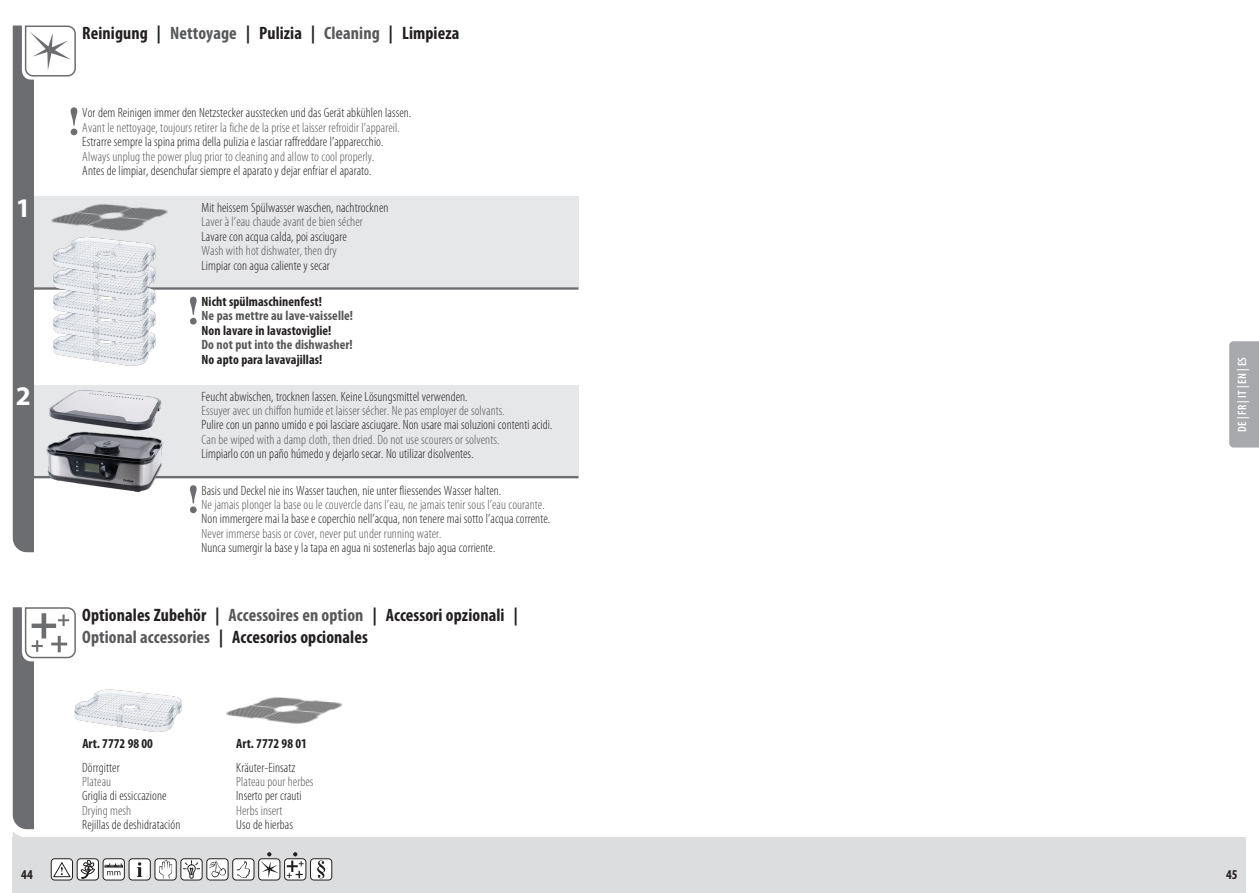
<style>
.page{position:relative;width:1259px;height:893px;background:#fff}
.page>*{position:absolute;margin:0;border:0;box-sizing:border-box;transform-origin:0 0}
.t1{font:700 27px "Myriad Pro";color:#fff}
.Kapiteltitel_boldcon{font:700 condensed 18px "Myriad Pro";letter-spacing:.005em;color:#231f20}
.Fliesstext_9pt_light{font:300 condensed 13.5px "Myriad Pro";letter-spacing:.005em;color:#231f20}
.Fliesstext_9pt_light-2{font:300 condensed 13.5px "Myriad Pro";letter-spacing:.005em;color:#57585a}
.Fliesstext_9pt_light-3{font:700 condensed 13.5px "Myriad Pro";letter-spacing:.005em;color:#231f20}
.Fliesstext_9pt_light-4{font:700 condensed 13.5px "Myriad Pro";letter-spacing:.005em;color:#57585a}
.t2{font:600 condensed 12px "Myriad Pro";letter-spacing:.005em;color:#fff}
.s1{color:#57585a}
</style>
<div class="page">
<div style="left:13px;top:838px;width:1233px;height:55px;background:#dcdddf"></div>
<div style="left:77px;top:859px;width:21px;height:21px;background:#fff;border-radius:3px"></div>
<div style="left:77px;top:858px;width:22px;height:22px;border:1px solid #231f20;border-radius:3px"></div>
<svg style="left:80px;top:859px;width:15px;height:20px"></svg>
<div style="left:103px;top:859px;width:21px;height:21px;background:#fff;border-radius:3px"></div>
<div style="left:103px;top:858px;width:22px;height:22px;border:1px solid #231f20;border-radius:3px"></div>
<svg style="left:104px;top:863px;width:19px;height:12px"></svg>
<svg style="left:51px;top:859px;width:21px;height:21px"></svg>
<div style="left:51px;top:858px;width:22px;height:22px;border:1px solid #231f20;border-radius:3px"></div>
<svg style="left:52px;top:862px;width:19px;height:15px"></svg>
<div style="left:129px;top:859px;width:21px;height:21px;background:#fff;border-radius:3px"></div>
<div style="left:129px;top:858px;width:21px;height:22px;border:1px solid #231f20;border-radius:3px"></div>
<svg style="left:137px;top:862px;width:5px;height:15px"></svg>
<div style="left:155px;top:859px;width:21px;height:21px;background:#fff;border-radius:3px"></div>
<div style="left:155px;top:858px;width:21px;height:22px;border:1px solid #231f20;border-radius:3px"></div>
<svg style="left:159px;top:860px;width:13px;height:19px"></svg>
<div style="left:233px;top:859px;width:21px;height:21px;background:#fff;border-radius:3px"></div>
<div style="left:232px;top:858px;width:22px;height:22px;border:1px solid #231f20;border-radius:3px"></div>
<svg style="left:237px;top:861px;width:13px;height:17px"></svg>
<div style="left:310px;top:859px;width:22px;height:21px;background:#fff;border-radius:3px"></div>
<div style="left:310px;top:858px;width:22px;height:22px;border:1px solid #231f20;border-radius:3px"></div>
<svg style="left:317px;top:860px;width:8px;height:18px"></svg>
<div style="left:258px;top:858px;width:22px;height:22px;border:1px solid #231f20;border-radius:3px"></div>
<div style="left:181px;top:859px;width:21px;height:21px;background:#fff;border-radius:3px"></div>
<div style="left:181px;top:858px;width:21px;height:22px;border:1px solid #231f20;border-radius:3px"></div>
<svg style="left:183px;top:861px;width:17px;height:18px"></svg>
<div style="left:207px;top:859px;width:21px;height:21px;background:#fff;border-radius:3px"></div>
<div style="left:207px;top:858px;width:21px;height:22px;border:1px solid #231f20;border-radius:3px"></div>
<svg style="left:209px;top:861px;width:17px;height:16px"></svg>
<svg style="left:285px;top:859px;width:21px;height:21px"></svg>
<div style="left:284px;top:858px;width:22px;height:22px;border:1px solid #231f20;border-radius:3px"></div>
<div style="left:1229px;top:341px;width:30px;height:107px;background:#a8a9ad"></div>
<div style="left:31px;top:385px;width:547px;height:93px;background:#e6e7e9"></div>
<div style="left:31px;top:196px;width:547px;height:94px;background:#e6e7e9"></div>
<svg style="left:260px;top:852px;width:19px;height:26px"></svg>
<svg style="left:287px;top:852px;width:17px;height:26px"></svg>
<svg style="left:13px;top:25px;width:64px;height:527px"></svg>
<hr style="left:31px;top:476px;width:547px;height:2px;background:#6c6d70">
<svg style="left:190px;top:485px;width:7px;height:28px"></svg>
<img style="left:45px;top:446px;width:135px;height:62px">
<img style="left:45px;top:373px;width:118px;height:73px">
<hr style="left:31px;top:287px;width:547px;height:3px;background:#6c6d70">
<svg style="left:190px;top:297px;width:7px;height:28px"></svg>
<img style="left:43px;top:351px;width:107px;height:22px">
<img style="left:43px;top:329px;width:113px;height:22px">
<img style="left:43px;top:307px;width:113px;height:22px">
<img style="left:43px;top:284px;width:121px;height:23px">
<img style="left:43px;top:249px;width:113px;height:35px">
<img style="left:77px;top:689px;width:105px;height:43px">
<svg style="left:13px;top:607px;width:64px;height:231px"></svg>
<img style="left:39px;top:185px;width:129px;height:64px">
<img style="left:226px;top:697px;width:116px;height:27px">
<p class="Kapiteltitel_boldcon" style="left:82px;top:23px;width:378px">Reinigung | <span class="s1">Nettoyage</span> | Pulizia | <span class="s1">Cleaning</span> | Limpieza</p>
<p class="Fliesstext_9pt_light" style="left:82px;top:106px;width:330px">Vor dem Reinigen immer den Netzstecker ausstecken und das Gerät abkühlen lassen.</p>
<p class="Fliesstext_9pt_light-2" style="left:82px;top:120px;width:319px">Avant le nettoyage, toujours retirer la fiche de la prise et laisser refroidir l’appareil.</p>
<p class="Fliesstext_9pt_light" style="left:82px;top:135px;width:303px">Estrarre sempre la spina prima della pulizia e lasciar raffreddare l’apparecchio.</p>
<p class="Fliesstext_9pt_light" style="left:82px;top:163px;width:291px">Antes de limpiar, desenchufar siempre el aparato y dejar enfriar el aparato.</p>
<p class="Fliesstext_9pt_light-2" style="left:82px;top:149px;width:294px">Always unplug the power plug prior to cleaning and allow to cool properly.</p>
<p class="t1" style="left:16px;top:192px;width:16px">1</p>
<p class="Fliesstext_9pt_light" style="left:202px;top:200px;width:188px">Mit heissem Spülwasser waschen, nachtrocknen</p>
<p class="Fliesstext_9pt_light-2" style="left:202px;top:215px;width:163px">Laver à l’eau chaude avant de bien sécher</p>
<p class="Fliesstext_9pt_light" style="left:202px;top:229px;width:147px">Lavare con acqua calda, poi asciugare</p>
<p class="Fliesstext_9pt_light" style="left:202px;top:258px;width:130px">Limpiar con agua caliente y secar</p>
<p class="Fliesstext_9pt_light-2" style="left:202px;top:243px;width:137px">Wash with hot dishwater, then dry</p>
<p class="Fliesstext_9pt_light-3" style="left:202px;top:294px;width:122px">Nicht spülmaschinenfest!</p>
<p class="Fliesstext_9pt_light-4" style="left:202px;top:309px;width:153px">Ne pas mettre au lave-vaisselle!</p>
<p class="Fliesstext_9pt_light-3" style="left:202px;top:323px;width:131px">Non lavare in lavastoviglie!</p>
<p class="Fliesstext_9pt_light-3" style="left:202px;top:352px;width:122px">No apto para lavavajillas!</p>
<p class="Fliesstext_9pt_light-4" style="left:202px;top:337px;width:153px">Do not put into the dishwasher!</p>
<p class="t1" style="left:16px;top:381px;width:16px">2</p>
<p class="Fliesstext_9pt_light" style="left:202px;top:389px;width:267px">Feucht abwischen, trocknen lassen. Keine Lösungsmittel verwenden.</p>
<p class="Fliesstext_9pt_light-2" style="left:202px;top:403px;width:305px">Essuyer avec un chiffon humide et laisser sécher. Ne pas employer de solvants.</p>
<p class="Fliesstext_9pt_light" style="left:202px;top:418px;width:352px">Pulire con un panno umido e poi lasciare asciugare. Non usare mai soluzioni contenti acidi.</p>
<p class="Fliesstext_9pt_light" style="left:202px;top:446px;width:273px">Limpiarlo con un paño húmedo y dejarlo secar. No utilizar disolventes.</p>
<p class="Fliesstext_9pt_light-2" style="left:202px;top:432px;width:299px">Can be wiped with a damp cloth, then dried. Do not use scourers or solvents.</p>
<p class="Fliesstext_9pt_light" style="left:202px;top:483px;width:301px">Basis und Deckel nie ins Wasser tauchen, nie unter fliessendes Wasser halten.</p>
<p class="Fliesstext_9pt_light-2" style="left:202px;top:497px;width:345px">Ne jamais plonger la base ou le couvercle dans l’eau, ne jamais tenir sous l’eau courante.</p>
<p class="Fliesstext_9pt_light" style="left:202px;top:512px;width:350px">Non immergere mai la base e coperchio nell’acqua, non tenere mai sotto l’acqua corrente.</p>
<p class="Fliesstext_9pt_light" style="left:202px;top:541px;width:295px">Nunca sumergir la base y la tapa en agua ni sostenerlas bajo agua corriente.</p>
<p class="Fliesstext_9pt_light-2" style="left:202px;top:526px;width:241px">Never immerse basis or cover, never put under running water.</p>
<p class="Kapiteltitel_boldcon" style="left:82px;top:605px;width:437px">Optionales Zubehör | <span class="s1">Accessoires en option</span> | Accessori opzionali |</p>
<p class="Kapiteltitel_boldcon" style="left:82px;top:627px;width:287px"><span class="s1">Optional accessories</span> | Accesorios opcionales</p>
<p class="Fliesstext_9pt_light-3" style="left:82px;top:736px;width:72px">Art. 7772 98 00</p>
<p class="Fliesstext_9pt_light-3" style="left:236px;top:736px;width:72px">Art. 7772 98 01</p>
<p class="Fliesstext_9pt_light" style="left:82px;top:760px;width:39px">Dörrgitter</p>
<p class="Fliesstext_9pt_light-2" style="left:82px;top:803px;width:50px">Drying mesh</p>
<p class="Fliesstext_9pt_light" style="left:82px;top:817px;width:100px">Rejillas de deshidratación</p>
<p class="Fliesstext_9pt_light-2" style="left:82px;top:774px;width:30px">Plateau</p>
<p class="Fliesstext_9pt_light" style="left:82px;top:789px;width:86px">Griglia di essiccazione</p>
<p class="Fliesstext_9pt_light" style="left:236px;top:760px;width:61px">Kräuter-Einsatz</p>
<p class="Fliesstext_9pt_light-2" style="left:236px;top:803px;width:48px">Herbs insert</p>
<p class="Fliesstext_9pt_light" style="left:236px;top:817px;width:58px">Uso de hierbas</p>
<p class="Fliesstext_9pt_light-2" style="left:236px;top:774px;width:79px">Plateau pour herbes</p>
<p class="Fliesstext_9pt_light" style="left:236px;top:789px;width:67px">Inserto per crauti</p>
<p class="t2" style="left:1235px;top:432px;width:76px;rotate:-90deg">DE | FR | IT | EN | ES</p>
<p class="Fliesstext_9pt_light-3" style="left:21px;top:867px;width:13px">44</p>
<p class="Fliesstext_9pt_light-3" style="left:1226px;top:867px;width:13px">45</p>
</div>
